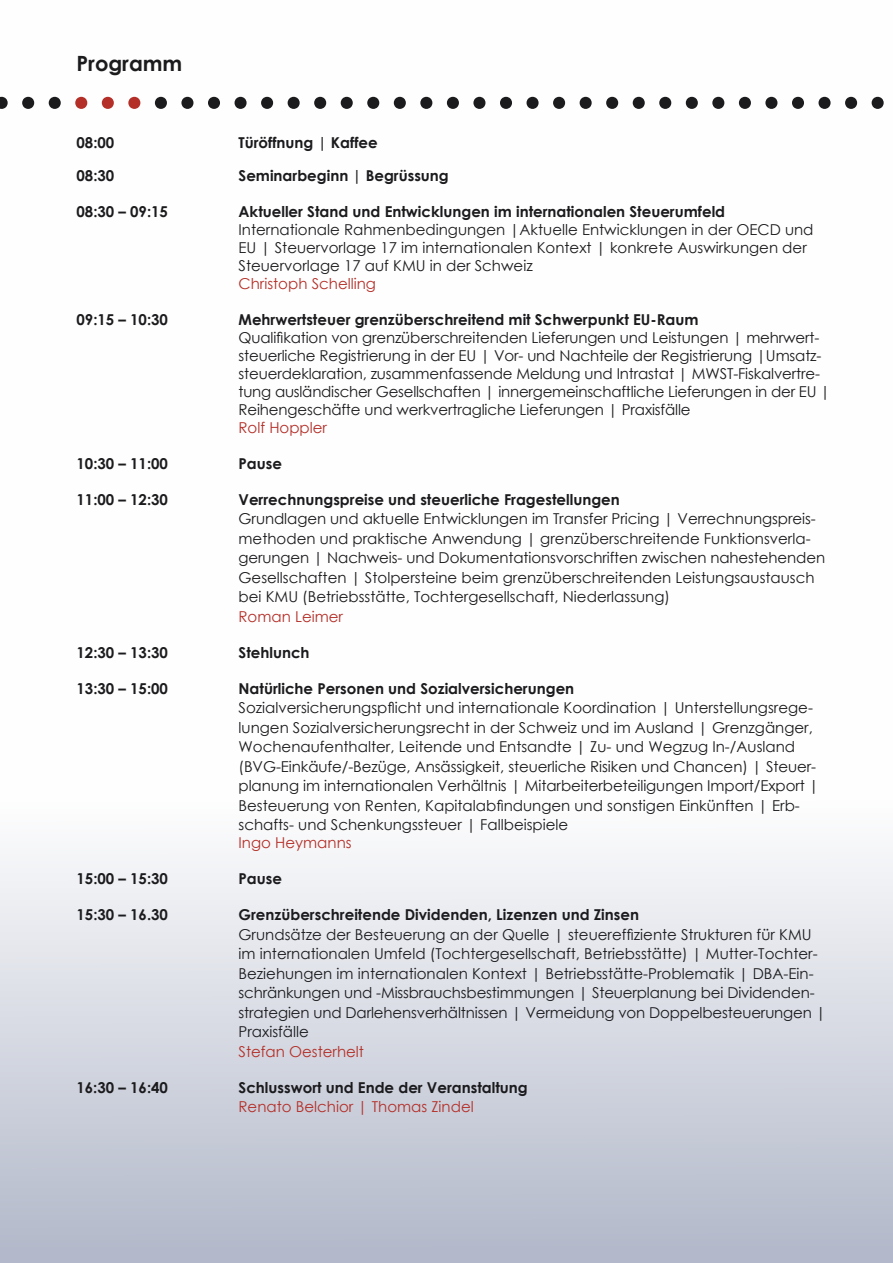
<style>
.page{position:relative;width:893px;height:1263px;background:#fff}
.page>*{position:absolute;margin:0;border:0;box-sizing:border-box;transform-origin:0 0}
.t1{font:105.75px "Book Antiqua";color:#1b1b1e}
.t2{font:700 21px "Century Gothic";color:#1b1b1e}
.t3{font:15px/19.5px "Century Gothic";color:#1b1b1e}
.t4{font:700 15px "Century Gothic";color:#1b1b1e}
.t5{font:15px "Century Gothic";color:#b42f28}
.s1{color:#b42f28}
</style>
<div class="page">
<svg style="left:0;top:854px;width:893px;height:409px;background:#d2d6e0"></svg>
<h2 class="t2" style="left:77px;top:47px;width:107px">Programm</h2>
<h1 class="t1" style="left:-12px;top:-2px;width:904px">...<span class="s1">...</span>............................</h1>
<p class="t4" style="left:77px;top:131px;width:39px">08:00</p>
<p class="t4" style="left:239px;top:131px;width:141px">Türöffnung | Kaffee</p>
<p class="t4" style="left:77px;top:164px;width:39px">08:30</p>
<p class="t4" style="left:239px;top:164px;width:212px">Seminarbeginn | Begrüssung</p>
<p class="t4" style="left:77px;top:200px;width:93px">08:30 – 09:15</p>
<p class="t4" style="left:239px;top:200px;width:488px">Aktueller Stand und Entwicklungen im internationalen Steuerumfeld</p>
<p class="t3" style="left:239px;top:220px;width:576px;line-height:18px">Internationale Rahmenbedingungen |Aktuelle Entwicklungen in der OECD und<br>EU | Steuervorlage 17 im internationalen Kontext | konkrete Auswirkungen der<br>Steuervorlage 17 auf KMU in der Schweiz</p>
<p class="t5" style="left:239px;top:273px;width:139px">Christoph Schelling</p>
<p class="t4" style="left:77px;top:308px;width:93px">09:15 – 10:30</p>
<p class="t4" style="left:239px;top:308px;width:461px">Mehrwertsteuer grenzüberschreitend mit Schwerpunkt EU-Raum</p>
<p class="t3" style="left:239px;top:328px;width:593px;line-height:18px">Qualifikation von grenzüberschreitenden Lieferungen und Leistungen | mehrwert&shy;steuerliche Registrierung in der EU | Vor- und Nachteile der Registrierung |Umsatz&shy;steuerdeklaration, zusammenfassende Meldung und Intrastat | MWST-Fiskalvertre&shy;tung ausländischer Gesellschaften | innergemeinschaftliche Lieferungen in der EU | Reihengeschäfte und werkvertragliche Lieferungen | Praxisfälle</p>
<p class="t5" style="left:239px;top:417px;width:90px">Rolf Hoppler</p>
<p class="t4" style="left:77px;top:452px;width:93px">10:30 – 11:00</p>
<p class="t4" style="left:239px;top:452px;width:45px">Pause</p>
<p class="t4" style="left:77px;top:488px;width:93px">11:00 – 12:30</p>
<p class="t4" style="left:239px;top:488px;width:383px">Verrechnungspreise und steuerliche Fragestellungen</p>
<p class="t3" style="left:239px;top:509px;width:588px">Grundlagen und aktuelle Entwicklungen im Transfer Pricing | Verrechnungspreis&shy;methoden und praktische Anwendung | grenzüberschreitende Funktionsverla&shy;gerungen | Nachweis- und Dokumentationsvorschriften zwischen nahestehenden Gesellschaften | Stolpersteine beim grenzüberschreitenden Leistungsaustausch bei KMU (Betriebsstätte, Tochtergesellschaft, Niederlassung)</p>
<p class="t5" style="left:239px;top:606px;width:106px">Roman Leimer</p>
<p class="t4" style="left:77px;top:641px;width:93px">12:30 – 13:30</p>
<p class="t4" style="left:239px;top:641px;width:73px">Stehlunch</p>
<p class="t4" style="left:77px;top:677px;width:93px">13:30 – 15:00</p>
<p class="t4" style="left:239px;top:677px;width:337px">Natürliche Personen und Sozialversicherungen</p>
<p class="t3" style="left:239px;top:698px;width:582px">Sozialversicherungspflicht und internationale Koordination | Unterstellungsrege&shy;lungen Sozialversicherungsrecht in der Schweiz und im Ausland | Grenzgänger, Wochenaufenthalter, Leitende und Entsandte | Zu- und Wegzug In-/Ausland (BVG-Einkäufe/-Bezüge, Ansässigkeit, steuerliche Risiken und Chancen) | Steuer&shy;planung im internationalen Verhältnis | Mitarbeiterbeteiligungen Import/Export | Besteuerung von Renten, Kapitalabfindungen und sonstigen Einkünften | Erb&shy;schafts- und Schenkungssteuer | Fallbeispiele</p>
<p class="t5" style="left:239px;top:832px;width:115px">Ingo Heymanns</p>
<p class="t4" style="left:77px;top:867px;width:93px">15:00 – 15:30</p>
<p class="t4" style="left:239px;top:867px;width:45px">Pause</p>
<p class="t4" style="left:77px;top:903px;width:93px">15:30 – 16.30</p>
<p class="t4" style="left:239px;top:903px;width:402px">Grenzüberschreitende Dividenden, Lizenzen und Zinsen</p>
<p class="t3" style="left:239px;top:924px;width:589px">Grundsätze der Besteuerung an der Quelle | steuereffiziente Strukturen für KMU im internationalen Umfeld (Tochtergesellschaft, Betriebsstätte) | Mutter-Tochter-Beziehungen im internationalen Kontext | Betriebsstätte-Problematik | DBA-Ein&shy;schränkungen und -Missbrauchsbestimmungen | Steuerplanung bei Dividenden&shy;strategien und Darlehensverhältnissen | Vermeidung von Doppelbesteuerungen | Praxisfälle</p>
<p class="t5" style="left:239px;top:1041px;width:127px">Stefan Oesterhelt</p>
<p class="t4" style="left:77px;top:1076px;width:93px">16:30 – 16:40</p>
<p class="t4" style="left:239px;top:1076px;width:291px">Schlusswort und Ende der Veranstaltung</p>
<p class="t5" style="left:239px;top:1096px;width:237px">Renato Belchior | Thomas Zindel</p>
</div>
